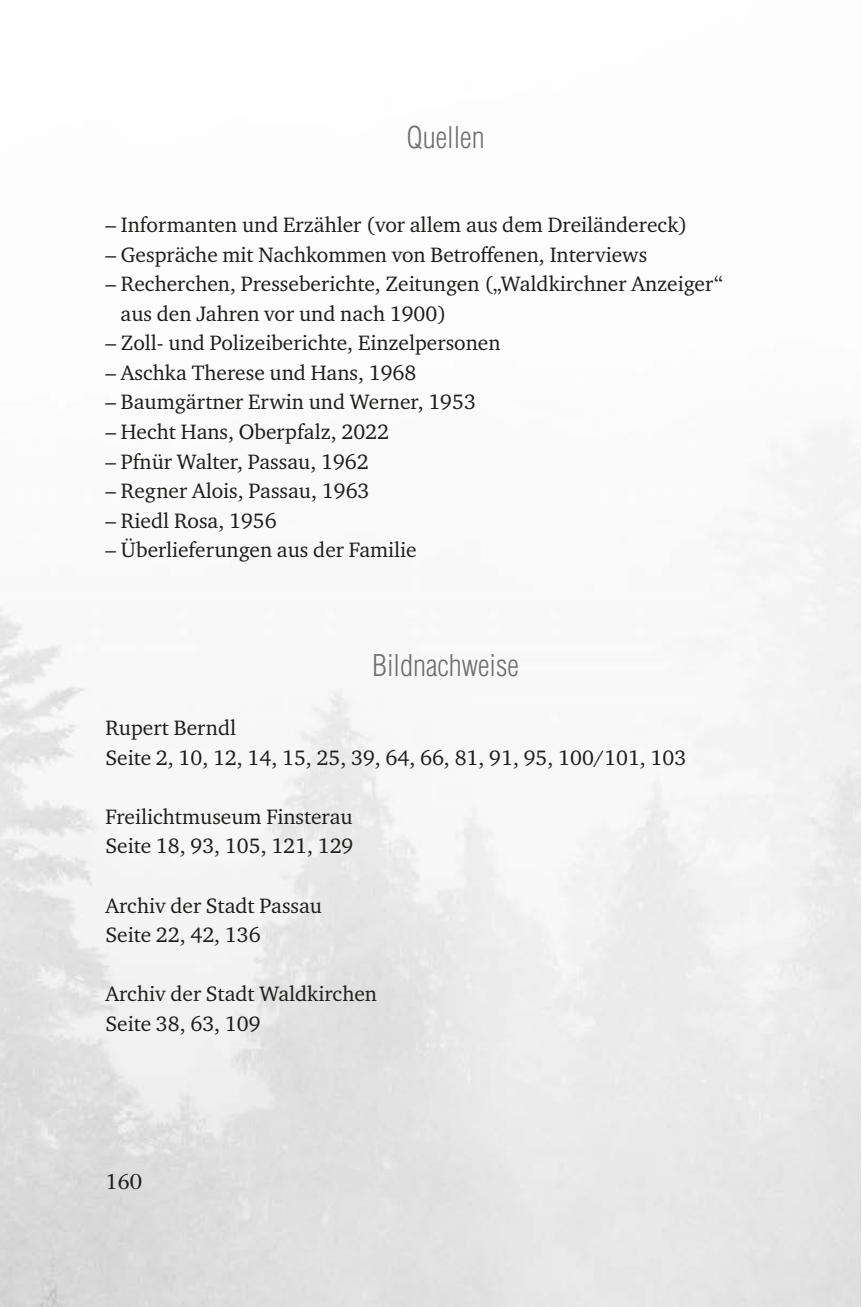
<style>
.page{position:relative;width:862px;height:1307px;background:#fff}
.page>*{position:absolute;margin:0;border:0;box-sizing:border-box;transform-origin:0 0}
.t1{font:300 condensed 29.25px "Helvetica LT Std";color:#706f6f}
.t2{font:21.38px/29.5px "Charter ITC Pro";color:#1d1d1b}
.t3{font:500 21.38px "Stone Serif Std";color:#1d1d1b}
</style>
<div class="page">
<h1 class="t1" style="left:406px;top:125px;width:79px">Quellen</h1>
<p class="t2" style="left:105px;top:211px;width:583px">– Informanten und Erzähler (vor allem aus dem Dreiländereck)</p>
<p class="t2" style="left:105px;top:241px;width:543px">– Gespräche mit Nachkommen von Betroffenen, Interviews</p>
<p class="t2" style="left:120px;top:271px;width:603px;text-indent:-15px">– Recherchen, Presseberichte, Zeitungen („Waldkirchner Anzeiger“ aus den Jahren vor und nach 1900)</p>
<p class="t2" style="left:105px;top:330px;width:396px">– Zoll- und Polizeiberichte, Einzelpersonen</p>
<p class="t2" style="left:105px;top:359px;width:312px">– Aschka Therese und Hans, 1968</p>
<p class="t2" style="left:105px;top:389px;width:372px">– Baumgärtner Erwin und Werner, 1953</p>
<p class="t2" style="left:105px;top:418px;width:285px">– Hecht Hans, Oberpfalz, 2022</p>
<p class="t2" style="left:105px;top:448px;width:265px">– Pfnür Walter, Passau, 1962</p>
<p class="t2" style="left:105px;top:478px;width:265px">– Regner Alois, Passau, 1963</p>
<p class="t2" style="left:105px;top:507px;width:173px">– Riedl Rosa, 1956</p>
<p class="t2" style="left:105px;top:537px;width:313px">– Überlieferungen aus der Familie</p>
<h1 class="t1" style="left:372px;top:653px;width:148px">Bildnachweise</h1>
<p class="t2" style="left:105px;top:714px;width:582px">Rupert Berndl<br>Seite 2, 10, 12, 14, 15, 25, 39, 64, 66, 81, 91, 95, 100/101, 103</p>
<p class="t2" style="left:105px;top:803px;width:249px">Freilichtmuseum Finsterau<br>Seite 18, 93, 105, 121, 129</p>
<p class="t2" style="left:105px;top:892px;width:218px">Archiv der Stadt Passau<br>Seite 22, 42, 136</p>
<p class="t2" style="left:105px;top:981px;width:273px">Archiv der Stadt Waldkirchen<br>Seite 38, 63, 109</p>
<p class="t3" style="left:105px;top:1169px;width:38px">160</p>
</div>
